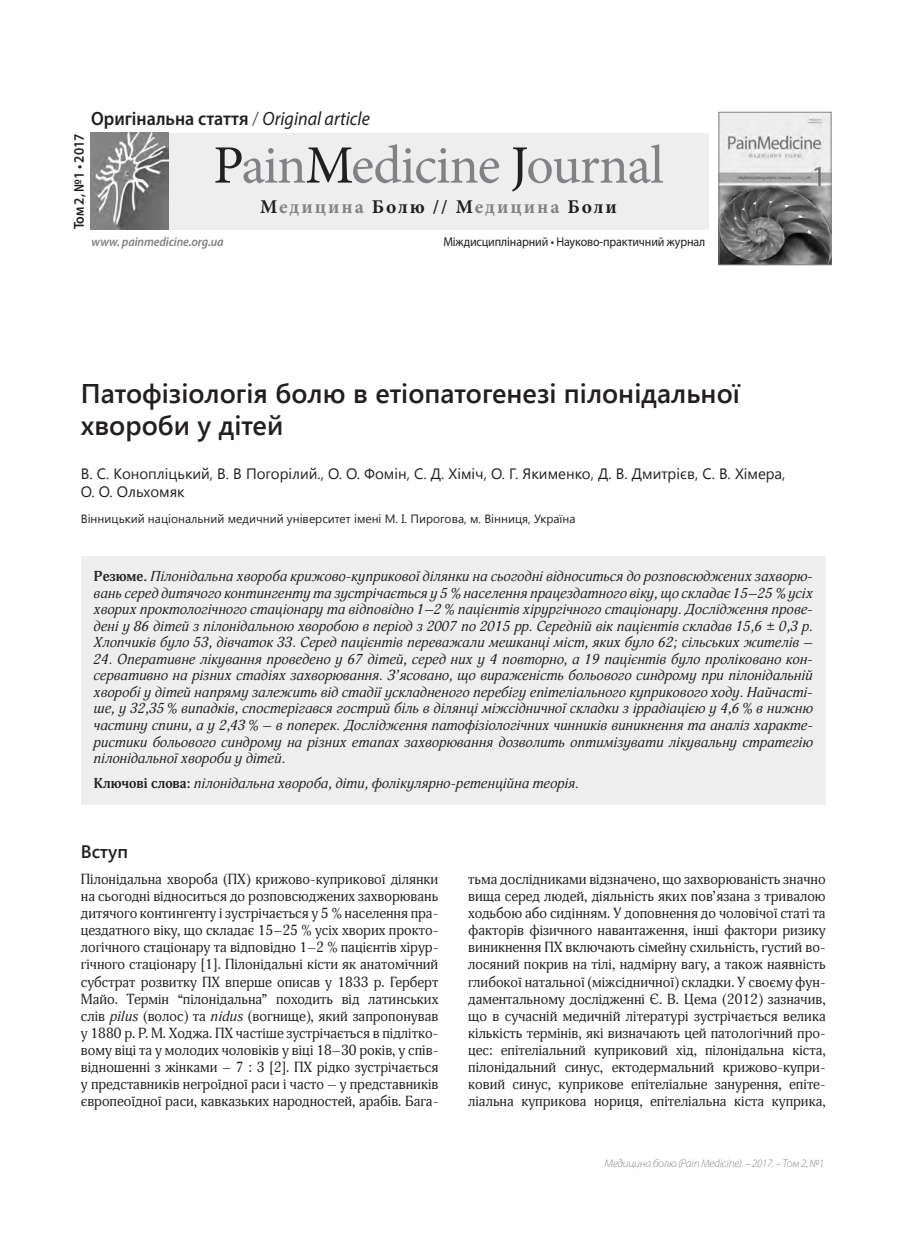
<style>
.page{position:relative;width:915px;height:1234px;background:#fff}
.page>*{position:absolute;margin:0;border:0;box-sizing:border-box;transform-origin:0 0}
.t1{font:54px "Minion Pro";letter-spacing:-.02em;color:#808285}
.t2{font:600 27px/32.4px "Segoe UI";color:#231f20}
.t3{font:700 19.5px "Minion Pro";letter-spacing:.1em;color:#808285}
.t4{font:600 19.2px "Myriad Pro";color:#231f20;scale:.93 1}
.t5{font:600 18px "Segoe UI";color:#231f20}
.t6{font:15px/18px "Segoe UI";color:#231f20}
.t7{font:600 14.4px "Myriad Pro";letter-spacing:-.01em;color:#231f20;scale:.93 1}
.t8{font:14.25px/17.1px "Adonis C";color:#231f20;text-align:justify}
.t9{font:italic 14.25px/16.5px "Adonis C";color:#231f20;text-align:justify}
.t10{font:12.9px "Myriad Pro";letter-spacing:-.01em;color:#231f20;scale:.93 1}
.t11{font:italic 600 12.9px "Myriad Pro";letter-spacing:-.01em;color:#808285;scale:.93 1}
.t12{font:12px "Segoe UI";color:#231f20}
.t13{font:italic 300 semi-expanded 11.25px "Myriad Pro";letter-spacing:-.02em;color:#808285;scale:.93 1}
.s1{font-weight:300}
.s2{font-weight:400;font-style:italic}
.s3{color:#231f20}
.s4{font-weight:700;font-style:normal}
.s5{font-style:italic}
</style>
<div class="page">
<div style="left:81px;top:556px;width:744px;height:248px;background:#eeeeef"></div>
<div style="left:168px;top:133px;width:540px;height:96px;background:#eeeeef"></div>
<img style="left:91px;top:133px;width:77px;height:96px">
<img style="left:720px;top:114px;width:109px;height:149px">
<div style="left:718px;top:112px;width:113px;height:153px;border:1px solid #808285"></div>
<h3 class="t4" style="left:91px;top:106px;width:301px">Оригінальна стаття <span class="s1">/</span> <span class="s2">Original article</span></h3>
<h1 class="t1" style="left:213px;top:129px;width:452px"><span class="s3">P</span>ain<span class="s3">M</span>edicine <span class="s3">J</span>ournal</h1>
<h3 class="t3" style="left:260px;top:192px;width:358px"><span class="s3">М</span>едицина <span class="s3">Болю // М</span>едицина <span class="s3">Боли</span></h3>
<p class="t7" style="left:70px;top:229px;width:104px;rotate:-90deg">Том 2, №1 • 2017</p>
<p class="t11" style="left:92px;top:233px;width:143px">www. painmedicine.org.ua</p>
<p class="t10" style="left:443px;top:234px;width:283px">Міждисциплінарний • Науково-практичний журнал</p>
<h2 class="t2" style="left:81px;top:375px;width:660px">Патофізіологія болю в етіопатогенезі пілонідальної хвороби у дітей</h2>
<p class="t6" style="left:81px;top:463px;width:705px">В. С. Конопліцький, В. В Погорілий., О. О. Фомін, С. Д. Хіміч, О. Г. Якименко, Д. В. Дмитрієв, С. В. Хімера,<br>О. О. Ольхомяк</p>
<p class="t12" style="left:81px;top:510px;width:496px">Вінницький національний медичний університет імені М. І. Пирогова, м. Вінниця, Україна</p>
<p class="t9" style="left:94px;top:568px;width:720px"><span class="s4">Резюме.</span> Пілонідальна хвороба крижово-куприкової ділянки на сьогодні відноситься до розповсюджених захворю&shy;вань серед дитячого контингенту та зустрічається у 5 % населення працездатного віку, що складає 15–25 % усіх хворих проктологічного стаціонару та відповідно 1–2 % пацієнтів хірургічного стаціонару. Дослідження прове&shy;дені у 86 дітей з пілонідальною хворобою в період з 2007 по 2015 рр. Середній вік пацієнтів складав 15,6 ± 0,3 р.<br>Хлопчиків було 53, дівчаток 33. Серед пацієнтів переважали мешканці міст, яких було 62; сільських жителів –</p>
<p class="t9" style="left:94px;top:651px;width:720px">24. Оперативне лікування проведено у 67 дітей, серед них у 4 повторно, а 19 пацієнтів було проліковано кон&shy;сервативно на різних стадіях захворювання. З’ясовано, що вираженість больового синдрому при пілонідальній хворобі у дітей напряму залежить від стадії ускладненого перебігу епітеліального куприкового ходу. Найчасті&shy;ше, у 32,35 % випадків, спостерігався гострий біль в ділянці міжсідничної складки з іррадіацією у 4,6 % в нижню частину спини, а у 2,43 % – в поперек. Дослідження патофізіологічних чинників виникнення та аналіз характе&shy;ристики больового синдрому на різних етапах захворювання дозволить оптимізувати лікувальну стратегію пілонідальної хвороби у дітей.</p>
<p class="t9" style="left:94px;top:775px;width:486px"><span class="s4">Ключові слова:</span> пілонідальна хвороба, діти, фолікулярно-ретенційна теорія.</p>
<p class="t5" style="left:81px;top:839px;width:49px">Вступ</p>
<p class="t8" style="left:81px;top:870px;width:359px">Пілонідальна хвороба (ПХ) крижово-куприкової ділянки на сьогодні відноситься до розповсюджених захворювань дитячого контингенту і зустрічається у 5 % населення пра&shy;цездатного віку, що складає 15–25 % усіх хворих прокто&shy;логічного стаціонару та відповідно 1–2 % пацієнтів хірур&shy;гічного стаціонару [1]. Пілонідальні кісти як анатомічний субстрат розвитку ПХ вперше описав у 1833 р. Герберт Майо. Термін “пілонідальна” походить від латинських слів <span class="s5">pilus</span> (волос) та <span class="s5">nidus</span> (вогнище), який запропонував у 1880 р. Р. М. Ходжа. ПХ частіше зустрічається в підлітко&shy;вому віці та у молодих чоловіків у віці 18–30 років, у спів&shy;відношенні з жінками – 7 : 3 [2]. ПХ рідко зустрічається у представників негроїдної раси і часто – у представників європеоїдної раси, кавказьких народностей, арабів. Бага-</p>
<p class="t8" style="left:468px;top:870px;width:359px">тьма дослідниками відзначено, що захворюваність значно вища серед людей, діяльність яких пов’язана з тривалою ходьбою або сидінням. У доповнення до чоловічої статі та факторів фізичного навантаження, інші фактори ризику виникнення ПХ включають сімейну схильність, густий во&shy;лосяний покрив на тілі, надмірну вагу, а також наявність глибокої натальної (міжсідничної) складки. У своєму фун&shy;даментальному дослідженні Є. В. Цема (2012) зазначив, що в сучасній медичній літературі зустрічається велика кількість термінів, які визначають цей патологічний про&shy;цес: епітеліальний куприковий хід, пілонідальна кіста, пілонідальний синус, ектодермальний крижово-купри&shy;ковий синус, куприкове епітеліальне занурення, епіте&shy;ліальна куприкова нориця, епітеліальна кіста куприка,</p>
<p class="t13" style="left:604px;top:1156px;width:237px">Медицина болю (Pain Medicine). – 2017. – Том 2, №1</p>
</div>
